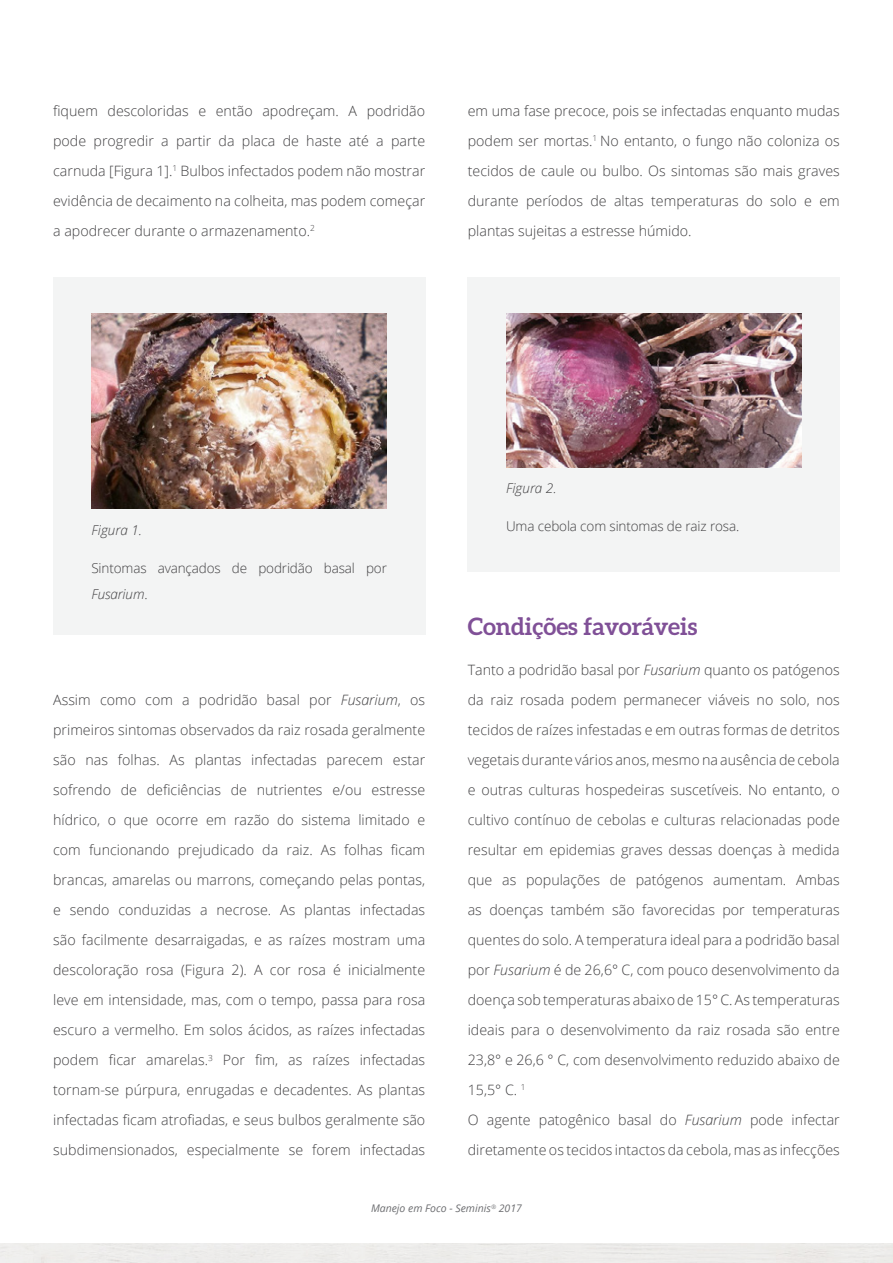
<style>
.page{position:relative;width:893px;height:1263px;background:#fff}
.page>*{position:absolute;margin:0;border:0;box-sizing:border-box;transform-origin:0 0}
.t1{font:700 24px "Aleo";color:#805097}
.t2{font:300 14.25px/30px "Open Sans";color:#414042;text-align:justify}
.t3{font:300 13.5px/25.5px "Open Sans";letter-spacing:-.01em;color:#414042}
.t4{font:italic 300 13.5px "Open Sans";color:#414042}
.t5{font:italic 10.5px "Open Sans";color:#6d6e71}
.s1{font-style:italic}
</style>
<div class="page">
<div style="left:53px;top:277px;width:372px;height:357px;background:#f3f4f4"></div>
<img style="left:91px;top:313px;width:296px;height:195px">
<div style="left:468px;top:277px;width:372px;height:295px;background:#f3f4f4"></div>
<img style="left:506px;top:313px;width:295px;height:155px">
<p class="t2" style="left:53px;top:95px;width:374px">fiquem descoloridas e então apodreçam. A podridão pode progredir a partir da placa de haste até a parte carnuda [Figura 1].<sup>1</sup> Bulbos infectados podem não mostrar evidência de decaimento na colheita, mas podem começar a apodrecer durante o armazenamento.<sup>2</sup></p>
<p class="t2" style="left:468px;top:95px;width:374px">em uma fase precoce, pois se infectadas enquanto mudas podem ser mortas.<sup>1</sup> No entanto, o fungo não coloniza os tecidos de caule ou bulbo. Os sintomas são mais graves durante períodos de altas temperaturas do solo e em plantas sujeitas a estresse húmido.</p>
<p class="t4" style="left:506px;top:479px;width:52px">Figura 2.</p>
<p class="t4" style="left:91px;top:521px;width:52px">Figura 1.</p>
<p class="t3" style="left:506px;top:513px;width:235px">Uma cebola com sintomas de raiz rosa.</p>
<p class="t3" style="left:91px;top:555px;width:297px">Sintomas avançados de podridão basal por<br><span class="s1">Fusarium</span>.</p>
<p class="t2" style="left:53px;top:685px;width:374px">Assim como com a podridão basal por <span class="s1">Fusarium</span>, os primeiros sintomas observados da raiz rosada geralmente são nas folhas. As plantas infectadas parecem estar sofrendo de deficiências de nutrientes e/ou estresse hídrico, o que ocorre em razão do sistema limitado e com funcionando prejudicado da raiz. As folhas ficam brancas, amarelas ou marrons, começando pelas pontas, e sendo conduzidas a necrose. As plantas infectadas são facilmente desarraigadas, e as raízes mostram uma descoloração rosa (Figura 2). A cor rosa é inicialmente leve em intensidade, mas, com o tempo, passa para rosa escuro a vermelho. Em solos ácidos, as raízes infectadas podem ficar amarelas.<sup>3</sup> Por fim, as raízes infectadas tornam-se púrpura, enrugadas e decadentes. As plantas infectadas ficam atrofiadas, e seus bulbos geralmente são subdimensionados, especialmente se forem infectadas</p>
<h1 class="t1" style="left:468px;top:612px;width:231px">Condições favoráveis</h1>
<p class="t2" style="left:468px;top:654px;width:374px;text-align:left">Tanto a podridão basal por <span class="s1">Fusarium</span> quanto os patógenos da raiz rosada podem permanecer viáveis no solo, nos tecidos de raízes infestadas e em outras formas de detritos vegetais durante vários anos, mesmo na ausência de cebola e outras culturas hospedeiras suscetíveis. No entanto, o cultivo contínuo de cebolas e culturas relacionadas pode resultar em epidemias graves dessas doenças à medida que as populações de patógenos aumentam. Ambas as doenças também são favorecidas por temperaturas quentes do solo. A temperatura ideal para a podridão basal por <span class="s1">Fusarium</span> é de 26,6° C, com pouco desenvolvimento da doença sob temperaturas abaixo de 15° C. As temperaturas ideais para o desenvolvimento da raiz rosada são entre 23,8° e 26,6 ° C, com desenvolvimento reduzido abaixo de 15,5° C. <sup>1<br></sup>O agente patogênico basal do <span class="s1">Fusarium</span> pode infectar diretamente os tecidos intactos da cebola, mas as infecções</p>
<p class="t5" style="left:371px;top:1201px;width:152px">Manejo em Foco - Seminis<sup>®</sup> 2017</p>
</div>
